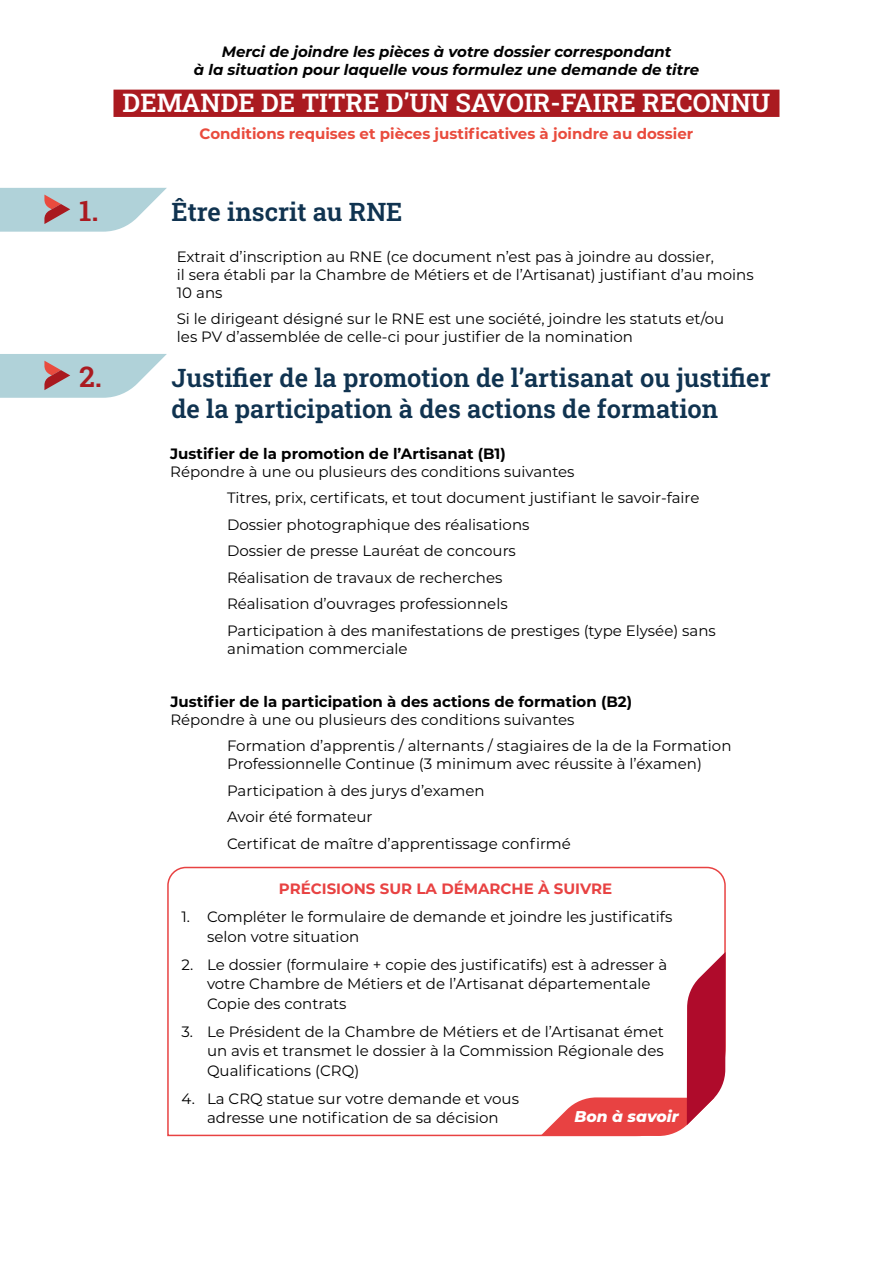
<style>
.page{position:relative;width:893px;height:1263px;background:#fff}
.page>*{position:absolute;margin:0;border:0;box-sizing:border-box;transform-origin:0 0}
.t1{font:600 28.5px "Roboto Slab";color:#aa1a20}
.t2{font:600 25.8px "Roboto Slab";color:#fff}
.t3{font:600 25.5px/30.6px "Roboto Slab";color:#103350}
.t4{font:italic 800 15.6px "Montserrat";color:#fff}
.t5{font:15px/26.5px "Montserrat";color:#000}
.t6{font:italic 700 15px/18px "Montserrat";color:#000;text-align:center}
.t7{font:700 15px "Montserrat";color:#000}
.t8{font:700 15px "Montserrat";color:#e94b3d}
.t9{font:700 15px "Montserrat";color:#e84242}
</style>
<div class="page">
<svg style="left:0;top:188px;width:167px;height:44px;background:#bcd0d6"></svg>
<svg style="left:0;top:354px;width:167px;height:44px;background:#bbd0d6"></svg>
<div style="left:113px;top:90px;width:666px;height:27px;background:#aa1a20"></div>
<svg style="left:167px;top:866px;width:559px;height:271px"></svg>
<svg style="left:541px;top:952px;width:185px;height:184px"></svg>
<p class="t6" style="left:194px;top:42px;width:507px">Merci de joindre les pièces à votre dossier correspondant<br>à la situation pour laquelle vous formulez une demande de titre</p>
<h2 class="t2" style="left:123px;top:85px;width:649px">DEMANDE DE TITRE D’UN SAVOIR-FAIRE RECONNU</h2>
<p class="t8" style="left:200px;top:123px;width:495px">Conditions requises et pièces justificatives à joindre au dossier</p>
<h1 class="t1" style="left:79px;top:191px;width:21px">1.</h1>
<h3 class="t3" style="left:172px;top:196px;width:233px">Être inscrit au RNE</h3>
<p class="t5" style="left:177px;top:247px;width:579px;line-height:18px">Extrait d’inscription au RNE (ce document n’est pas à joindre au dossier,<br>il sera établi par la Chambre de Métiers et de l’Artisanat) justifiant d’au moins<br>10 ans</p>
<p class="t5" style="left:177px;top:310px;width:549px;line-height:18px">Si le dirigeant désigné sur le RNE est une société, joindre les statuts et/ou les PV d’assemblée de celle-ci pour justifier de la nomination</p>
<h1 class="t1" style="left:79px;top:357px;width:24px">2.</h1>
<h3 class="t3" style="left:172px;top:362px;width:601px">Justifier de la promotion de l’artisanat ou justifier de la participation à des actions de formation</h3>
<p class="t7" style="left:170px;top:443px;width:337px">Justifier de la promotion de l’Artisanat (B1)</p>
<p class="t5" style="left:227px;top:458px;width:490px;text-indent:-57px">Répondre à une ou plusieurs des conditions suivantes<br>Titres, prix, certificats, et tout document justifiant le savoir-faire Dossier photographique des réalisations<br>Dossier de presse Lauréat de concours<br>Réalisation de travaux de recherches<br>Réalisation d’ouvrages professionnels<br>Participation à des manifestations de prestiges (type Elysée) sans</p>
<p class="t5" style="left:227px;top:635px;width:182px">animation commerciale</p>
<p class="t7" style="left:170px;top:691px;width:463px">Justifier de la participation à des actions de formation (B2)</p>
<p class="t5" style="left:227px;top:706px;width:506px;text-indent:-57px">Répondre à une ou plusieurs des conditions suivantes<br>Formation d’apprentis / alternants / stagiaires de la de la Formation</p>
<p class="t5" style="left:227px;top:750px;width:476px">Professionnelle Continue (3 minimum avec réussite à l’éxamen)<br>Participation à des jurys d’examen<br>Avoir été formateur<br>Certificat de maître d’apprentissage confirmé</p>
<p class="t9" style="left:279px;top:878px;width:335px">PRÉCISIONS SUR LA DÉMARCHE À SUIVRE</p>
<p class="t5" style="left:207px;top:906px;width:467px;line-height:19.5px;text-indent:-26px">1. Compléter le formulaire de demande et joindre les justificatifs selon votre situation</p>
<p class="t5" style="left:207px;top:954px;width:462px;line-height:19.5px;text-indent:-26px">2. Le dossier (formulaire + copie des justificatifs) est à adresser à votre Chambre de Métiers et de l’Artisanat départementale<br>Copie des contrats</p>
<p class="t5" style="left:207px;top:1021px;width:458px;line-height:19.5px;text-align:justify;text-indent:-26px">3. Le Président de la Chambre de Métiers et de l’Artisanat émet un avis et transmet le dossier à la Commission Régionale des Qualifications (CRQ)</p>
<p class="t5" style="left:181px;top:1088px;width:339px;line-height:19.5px;text-align:center">4. La CRQ statue sur votre demande et vous adresse une notification de sa décision</p>
<p class="t4" style="left:574px;top:1105px;width:106px">Bon à savoir</p>
</div>
